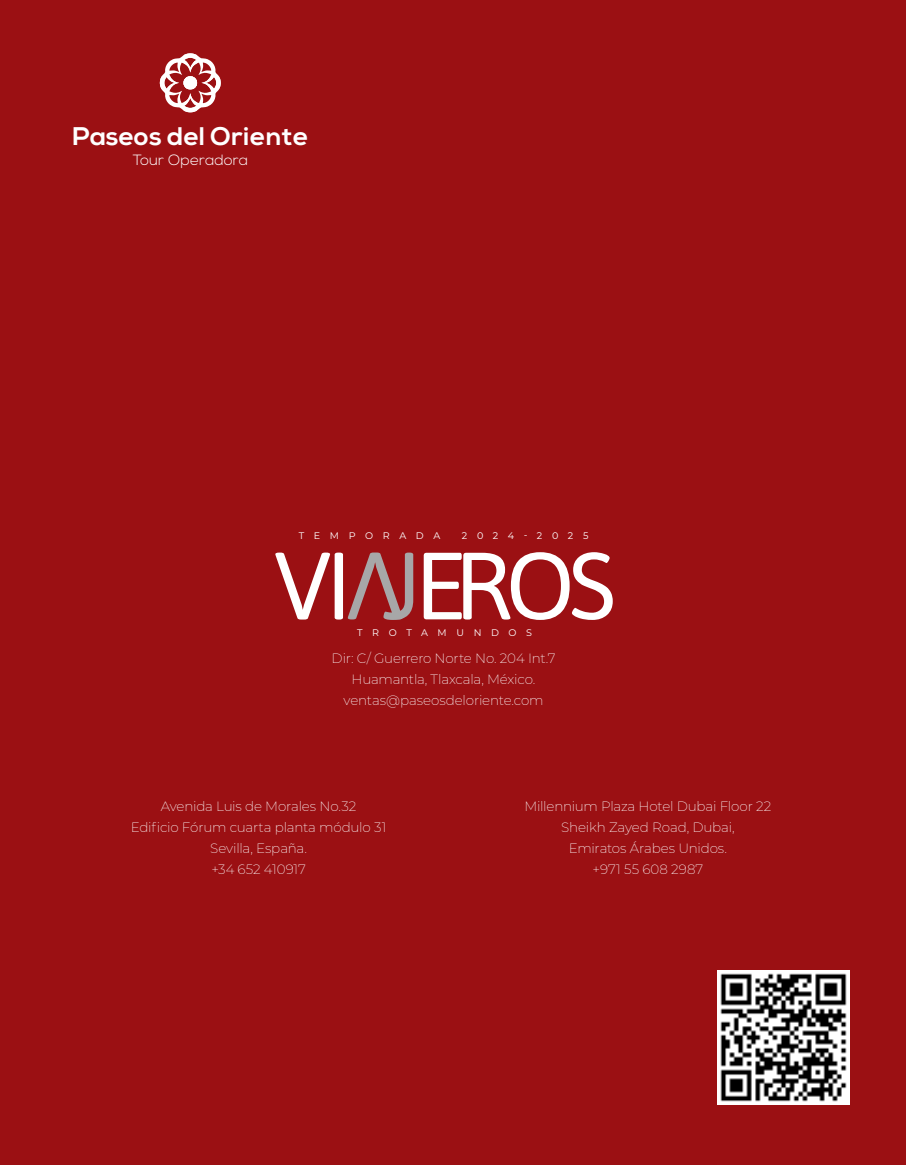
<style>
.page{position:relative;width:906px;height:1165px;background:#fff}
.page>*{position:absolute;margin:0;border:0;box-sizing:border-box;transform-origin:0 0}
.t1{font:95.1px "Asap";letter-spacing:-.07em;color:#fff}
.t2{font:95.1px "Asap";color:#a7a7a8}
.t3{font:700 25.5px "Nexa";color:#fff}
.t4{font:300 14.85px "Nexa";color:#fff}
.t5{font:200 13.5px/21px "Montserrat";letter-spacing:-.015em;color:#fff;text-align:center}
.t6{font:9.6px "Montserrat";letter-spacing:1em;color:#fff}
.s1{color:#a7a7a8}
</style>
<div class="page">
<div style="left:0;top:0;width:905px;height:1164px;background:#9b1013"></div>
<svg style="left:159px;top:53px;width:62px;height:59px"></svg>
<img style="left:717px;top:970px;width:132px;height:133px">
<h2 class="t3" style="left:73px;top:121px;width:237px">Paseos del O r i e n t e</h2>
<p class="t4" style="left:133px;top:151px;width:117px">Tour Operadora</p>
<p class="t6" style="left:298px;top:528px;width:143px">TEMPORADA</p>
<p class="t6" style="left:462px;top:528px;width:128px">2024-2025</p>
<h1 class="t1" style="left:273px;top:530px;width:344px">VI <span class="s1">J</span>EROS</h1>
<h1 class="t2" style="left:404px;top:641px;width:60px;rotate:-180deg">V</h1>
<p class="t6" style="left:357px;top:625px;width:176px">TROTAMUNDOS</p>
<p class="t5" style="left:331px;top:647px;width:225px">Dir: C/ Guerrero Norte No. 204 Int.7<br>Huamantla, Tlaxcala, México. ventas@paseosdeloriente.com</p>
<p class="t5" style="left:131px;top:794px;width:257px">Avenida Luis de Morales No.32<br>Edificio Fórum cuarta planta módulo 31<br>Sevilla, España.<br>+34 652 410917</p>
<p class="t5" style="left:524px;top:794px;width:248px">Millennium Plaza Hotel Dubai Floor 22<br>Sheikh Zayed Road, Dubai,<br>Emiratos Árabes Unidos.<br>+971 55 608 2987</p>
</div>
